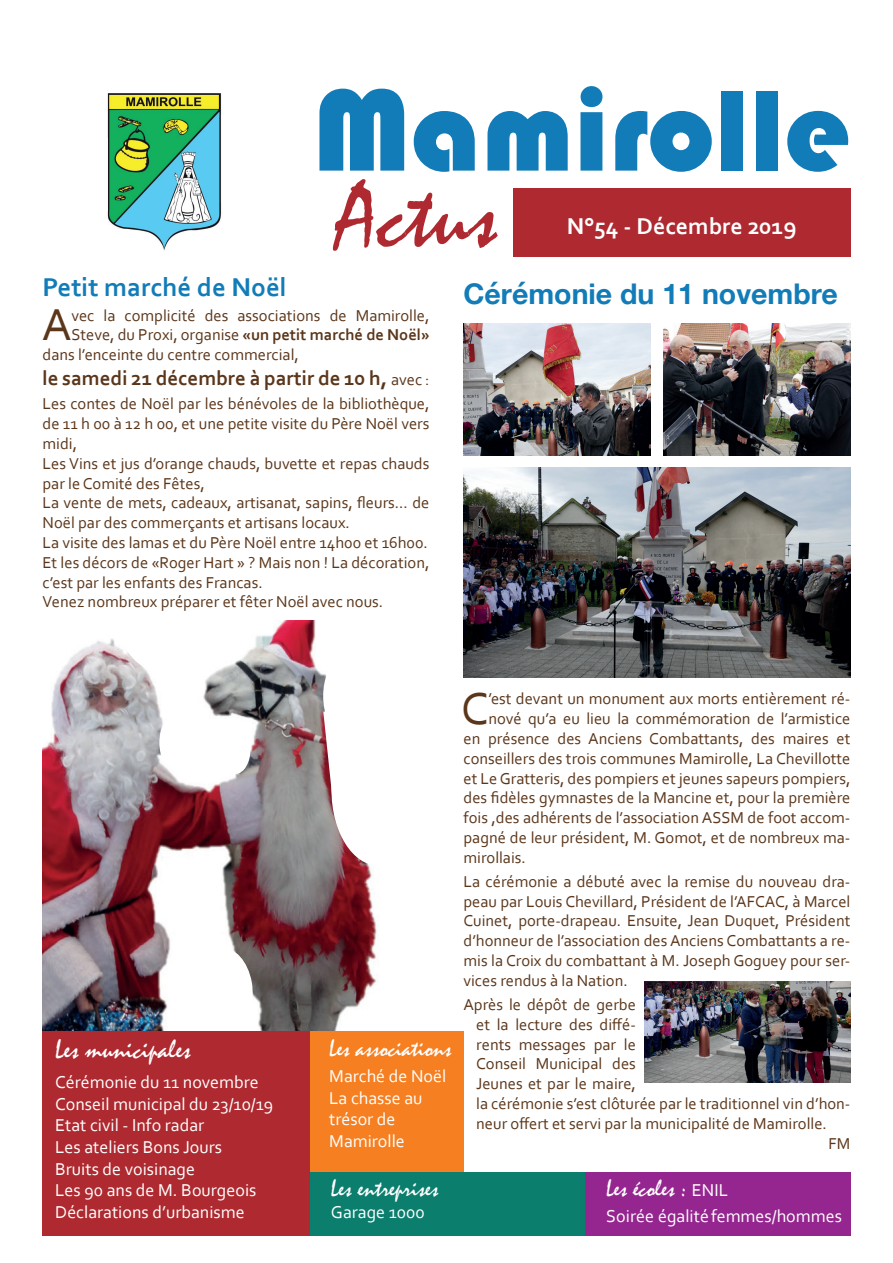
<style>
.page{position:relative;width:893px;height:1263px;background:#fff}
.page>*{position:absolute;margin:0;border:0;box-sizing:border-box;transform-origin:0 0}
.t1{font:120px "Bauhaus 93";color:#127cb8}
.t2{font:93px "Mistral";color:#ae2a30}
.t3{font:46.8px "Corbel";color:#5b361a}
.t4{font:700 28.5px "Helvetica Neue";color:#127cb8}
.t5{font:700 27px "Corbel";color:#127cb8}
.t6{font:27px "Mistral";color:#fff}
.t7{font:24px "Mistral";color:#fff}
.t8{font:700 24px "Corbel";color:#fff}
.t9{font:700 21px "Corbel";color:#5b361a}
.t10{font:18px/21.6px "Corbel";color:#fff}
.t11{font:16.5px/19.8px "Corbel";color:#5b361a}
.s1{font-weight:700}
.s2{font-weight:400;font-size:16.5px}
.s3{font-family:"Corbel";font-size:18px}
</style>
<div class="page">
<div style="left:513px;top:189px;width:337px;height:68px;background:#ae2a30"></div>
<img style="left:107px;top:93px;width:115px;height:158px">
<img style="left:43px;top:620px;width:358px;height:412px">
<div style="left:308px;top:1032px;width:155px;height:140px;background:#f57f21"></div>
<div style="left:310px;top:1172px;width:275px;height:64px;background:#0b7e6e"></div>
<div style="left:43px;top:1032px;width:267px;height:204px;background:#ae2a30"></div>
<img style="left:463px;top:468px;width:387px;height:209px">
<img style="left:463px;top:323px;width:188px;height:132px">
<img style="left:663px;top:323px;width:187px;height:132px">
<div style="left:585px;top:1172px;width:265px;height:64px;background:#95268f"></div>
<img style="left:644px;top:981px;width:206px;height:101px">
<svg style="left:323px;top:709px;width:22px;height:92px"></svg>
<svg style="left:361px;top:861px;width:35px;height:5px"></svg>
<div style="left:323px;top:664px;width:29px;height:64px;background:#fff;border-radius:50%"></div>
<div style="left:331px;top:715px;width:95px;height:151px;background:#fff;border-radius:50%"></div>
<div style="left:221px;top:723px;width:30px;height:51px;background:#fff;border-radius:50%"></div>
<svg style="left:201px;top:946px;width:54px;height:80px"></svg>
<div style="left:159px;top:718px;width:24px;height:49px;background:#fff;border-radius:50%"></div>
<svg style="left:118px;top:623px;width:54px;height:53px"></svg>
<div style="left:345px;top:709px;width:30px;height:28px;background:#fff"></div>
<h1 class="t1" style="left:313px;top:63px;width:539px">Mamirolle</h1>
<h2 class="t2" style="left:336px;top:164px;width:163px">Actus</h2>
<h3 class="t8" style="left:567px;top:211px;width:231px">N°54 - Décembre 2019</h3>
<h3 class="t5" style="left:43px;top:271px;width:246px">Petit marché de Noël</h3>
<h3 class="t3" style="left:42px;top:296px;width:31px">A</h3>
<p class="t11" style="left:71px;top:305px;width:360px">vec la complicité des associations de Mamirolle,</p>
<p class="t11" style="left:71px;top:325px;width:360px">Steve, du Proxi, organise <span class="s1">«un petit marché de Noël»</span></p>
<p class="t11" style="left:43px;top:344px;width:258px">dans l’enceinte du centre commercial,</p>
<p class="t9" style="left:43px;top:365px;width:388px">le samedi 21 décembre à partir de 10 h, <span class="s2">avec :</span></p>
<p class="t11" style="left:43px;top:394px;width:388px">Les contes de Noël par les bénévoles de la bibliothèque, de 11 h 00 à 12 h 00, et une petite visite du Père Noël vers midi,<br>Les Vins et jus d’orange chauds, buvette et repas chauds par le Comité des Fêtes,<br>La vente de mets, cadeaux, artisanat, sapins, fleurs... de Noël par des commerçants et artisans locaux.<br>La visite des lamas et du Père Noël entre 14h00 et 16h00.<br>Et les décors de «Roger Hart » ? Mais non ! La décoration, c’est par les enfants des Francas.<br>Venez nombreux préparer et fêter Noël avec nous.</p>
<h3 class="t4" style="left:463px;top:272px;width:376px">Cérémonie du 11 novembre</h3>
<h3 class="t6" style="left:55px;top:1034px;width:137px">Les municipales</h3>
<p class="t10" style="left:55px;top:1071px;width:220px">Cérémonie du 11 novembre<br>Conseil municipal du 23/10/19<br>Etat civil - Info radar<br>Les ateliers Bons Jours<br>Bruits de voisinage<br>Les 90 ans de M. Bourgeois<br>Déclarations d’urbanisme</p>
<h3 class="t7" style="left:329px;top:1035px;width:124px">Les associations</h3>
<p class="t10" style="left:329px;top:1065px;width:119px">Marché de Noël<br>La chasse au trésor de<br>Mamirolle</p>
<h3 class="t7" style="left:331px;top:1175px;width:109px">Les entreprises</h3>
<p class="t10" style="left:331px;top:1200px;width:95px">Garage 1000</p>
<h3 class="t3" style="left:461px;top:680px;width:29px">C</h3>
<p class="t11" style="left:488px;top:688px;width:364px">’est devant un monument aux morts entièrement ré-</p>
<p class="t11" style="left:488px;top:708px;width:364px">nové qu’a eu lieu la commémoration de l’armistice</p>
<p class="t11" style="left:463px;top:728px;width:388px">en présence des Anciens Combattants, des maires et</p>
<p class="t11" style="left:463px;top:748px;width:388px">conseillers des trois communes Mamirolle, La Chevillotte</p>
<p class="t11" style="left:463px;top:768px;width:388px">et Le Gratteris, des pompiers et jeunes sapeurs pompiers,</p>
<p class="t11" style="left:463px;top:787px;width:388px">des fidèles gymnastes de la Mancine et, pour la première</p>
<p class="t11" style="left:463px;top:807px;width:388px">fois ,des adhérents de l’association ASSM de foot accom-</p>
<p class="t11" style="left:463px;top:827px;width:388px">pagné de leur président, M. Gomot, et de nombreux ma-</p>
<p class="t11" style="left:463px;top:847px;width:64px">mirollais.</p>
<p class="t11" style="left:463px;top:871px;width:388px;text-align:justify">La cérémonie a débuté avec la remise du nouveau dra&shy;peau par Louis Chevillard, Président de l’AFCAC, à Marcel Cuinet, porte-drapeau. Ensuite, Jean Duquet, Président d’honneur de l’association des Anciens Combattants a re&shy;mis la Croix du combattant à M. Joseph Goguey pour ser&shy;vices rendus à la Nation.</p>
<p class="t11" style="left:463px;top:994px;width:174px">Après le dépôt de gerbe</p>
<p class="t11" style="left:476px;top:1014px;width:161px">et la lecture des diffé-</p>
<p class="t11" style="left:476px;top:1034px;width:161px">rents messages par le</p>
<p class="t11" style="left:476px;top:1053px;width:161px">Conseil Municipal des</p>
<p class="t11" style="left:476px;top:1073px;width:161px">Jeunes et par le maire,</p>
<p class="t11" style="left:476px;top:1093px;width:376px">la cérémonie s’est clôturée par le traditionnel vin d’hon-</p>
<p class="t11" style="left:476px;top:1113px;width:352px">neur offert et servi par la municipalité de Mamirolle.</p>
<p class="t11" style="left:829px;top:1133px;width:23px">FM</p>
<h3 class="t7" style="left:606px;top:1175px;width:123px">Les écoles : <span class="s3">ENIL</span></h3>
<p class="t10" style="left:606px;top:1205px;width:237px">Soirée égalité femmes/hommes</p>
</div>
